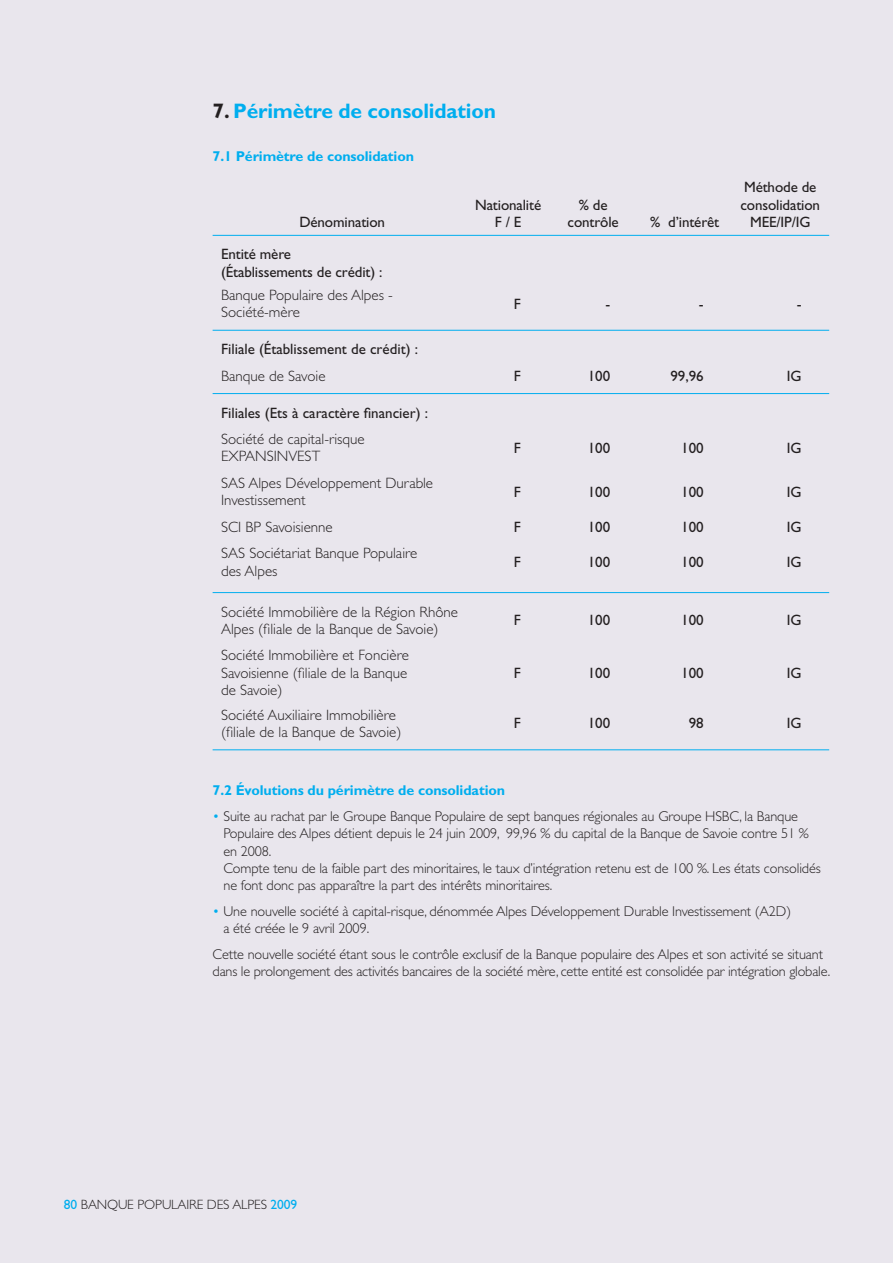
<style>
.page{position:relative;width:893px;height:1263px;background:#e9e6ed}
.page>*{position:absolute;margin:0;border:0;box-sizing:border-box;transform-origin:0 0}
.t1{font:700 21px "Gill Sans";letter-spacing:-.01em;color:#00aeef}
.t2{font:300 15px/17.2px "Gill Sans";color:#231f20}
.t3{font:15px/17.2px "Gill Sans";letter-spacing:-.01em;color:#231f20;text-align:center}
.t4{font:300 14.25px/17.2px "Gill Sans";letter-spacing:-.01em;color:#231f20}
.t5{font:700 14.25px "Gill Sans";letter-spacing:-.01em;color:#00aeef}
.t6{font:300 13.5px "Gill Sans";letter-spacing:-.01em;color:#231f20}
.s1{color:#231f20}
.s2{font-weight:300}
.s3{color:#00aeef}
.s4{font-weight:400;color:#00aeef}
</style>
<div class="page">
<hr style="left:213px;top:235px;width:616px;height:1px;background:#00aeef">
<hr style="left:213px;top:749px;width:616px;height:1px;background:#00aeef">
<hr style="left:213px;top:330px;width:616px;height:1px;background:#00aeef">
<hr style="left:213px;top:393px;width:616px;height:1px;background:#00aeef">
<hr style="left:213px;top:592px;width:616px;height:1px;background:#00aeef">
<p class="t1" style="left:213px;top:103px;width:285px"><span class="s1">7.</span> Périmètre de consolidation</p>
<p class="t5" style="left:213px;top:151px;width:203px">7.1 Périmètre de consolidation</p>
<p class="t3" style="left:299px;top:215px;width:87px">Dénomination</p>
<p class="t3" style="left:475px;top:198px;width:68px">Nationalité<br>F / E</p>
<p class="t3" style="left:568px;top:198px;width:53px">% de contrôle</p>
<p class="t3" style="left:650px;top:215px;width:71px">% d’intérêt</p>
<p class="t3" style="left:740px;top:180px;width:81px">Méthode de consolidation<br>MEE/IP/IG</p>
<p class="t3" style="left:221px;top:247px;width:163px;text-align:left">Entité mère (Établissements de crédit) :</p>
<p class="t2" style="left:221px;top:288px;width:173px">Banque Populaire des Alpes -<br>Société-mère</p>
<p class="t3" style="left:514px;top:297px;width:9px">F</p>
<p class="t3" style="left:605px;top:297px;width:6px">-</p>
<p class="t3" style="left:699px;top:297px;width:6px">-</p>
<p class="t3" style="left:797px;top:297px;width:6px">-</p>
<p class="t3" style="left:221px;top:338px;width:198px;line-height:26.5px;text-align:left">Filiale (Établissement de crédit) :<br><span class="s2">Banque de Savoie</span></p>
<p class="t3" style="left:514px;top:369px;width:9px">F</p>
<p class="t3" style="left:588px;top:369px;width:24px">100</p>
<p class="t3" style="left:670px;top:369px;width:35px">99,96</p>
<p class="t3" style="left:787px;top:369px;width:16px">IG</p>
<p class="t3" style="left:221px;top:401px;width:208px;line-height:26.5px;text-align:left">Filiales (Ets à caractère financier) :<br><span class="s2">Société de capital-risque</span></p>
<p class="t2" style="left:221px;top:449px;width:101px">EXPANSINVEST</p>
<p class="t3" style="left:514px;top:441px;width:9px">F</p>
<p class="t3" style="left:588px;top:441px;width:24px">100</p>
<p class="t3" style="left:681px;top:441px;width:24px">100</p>
<p class="t3" style="left:787px;top:441px;width:16px">IG</p>
<p class="t2" style="left:221px;top:476px;width:214px">SAS Alpes Développement Durable<br>Investissement</p>
<p class="t3" style="left:514px;top:485px;width:9px">F</p>
<p class="t3" style="left:588px;top:485px;width:24px">100</p>
<p class="t3" style="left:681px;top:485px;width:24px">100</p>
<p class="t3" style="left:787px;top:485px;width:16px">IG</p>
<p class="t2" style="left:221px;top:520px;width:113px">SCI BP Savoisienne</p>
<p class="t3" style="left:514px;top:520px;width:9px">F</p>
<p class="t3" style="left:588px;top:520px;width:24px">100</p>
<p class="t3" style="left:681px;top:520px;width:24px">100</p>
<p class="t3" style="left:787px;top:520px;width:16px">IG</p>
<p class="t2" style="left:221px;top:546px;width:198px">SAS Sociétariat Banque Populaire des Alpes</p>
<p class="t3" style="left:514px;top:555px;width:9px">F</p>
<p class="t3" style="left:588px;top:555px;width:24px">100</p>
<p class="t3" style="left:681px;top:555px;width:24px">100</p>
<p class="t3" style="left:787px;top:555px;width:16px">IG</p>
<p class="t2" style="left:221px;top:605px;width:239px">Société Immobilière de la Région Rhône<br>Alpes (filiale de la Banque de Savoie)</p>
<p class="t3" style="left:514px;top:613px;width:9px">F</p>
<p class="t3" style="left:588px;top:613px;width:24px">100</p>
<p class="t3" style="left:681px;top:613px;width:24px">100</p>
<p class="t3" style="left:787px;top:613px;width:16px">IG</p>
<p class="t2" style="left:221px;top:648px;width:189px;text-align:justify">Société Immobilière et Foncière Savoisienne (filiale de la Banque de Savoie)</p>
<p class="t3" style="left:514px;top:666px;width:9px">F</p>
<p class="t3" style="left:588px;top:666px;width:24px">100</p>
<p class="t3" style="left:681px;top:666px;width:24px">100</p>
<p class="t3" style="left:787px;top:666px;width:16px">IG</p>
<p class="t2" style="left:221px;top:708px;width:182px">Société Auxiliaire Immobilière (filiale de la Banque de Savoie)</p>
<p class="t3" style="left:514px;top:716px;width:9px">F</p>
<p class="t3" style="left:588px;top:716px;width:24px">100</p>
<p class="t3" style="left:689px;top:716px;width:16px">98</p>
<p class="t3" style="left:787px;top:716px;width:16px">IG</p>
<p class="t5" style="left:213px;top:786px;width:294px">7.2 Évolutions du périmètre de consolidation</p>
<p class="t4" style="left:223px;top:809px;width:599px;text-indent:-11px"><span class="s3">•</span> Suite au rachat par le Groupe Banque Populaire de sept banques régionales au Groupe HSBC, la Banque Populaire des Alpes détient depuis le 24 juin 2009, 99,96 % du capital de la Banque de Savoie contre 51 % en 2008.<br>Compte tenu de la faible part des minoritaires, le taux d’intégration retenu est de 100 %. Les états consolidés ne font donc pas apparaître la part des intérêts minoritaires.</p>
<p class="t4" style="left:223px;top:904px;width:569px;text-indent:-11px"><span class="s3">•</span> Une nouvelle société à capital-risque, dénommée Alpes Développement Durable Investissement (A2D) a été créée le 9 avril 2009.</p>
<p class="t4" style="left:213px;top:947px;width:619px">Cette nouvelle société étant sous le contrôle exclusif de la Banque populaire des Alpes et son activité se situant dans le prolongement des activités bancaires de la société mère, cette entité est consolidée par intégration globale.</p>
<p class="t6" style="left:64px;top:1200px;width:235px"><span class="s4">80</span> BANQUE POPULAIRE DES ALPES <span class="s4">2009</span></p>
</div>
